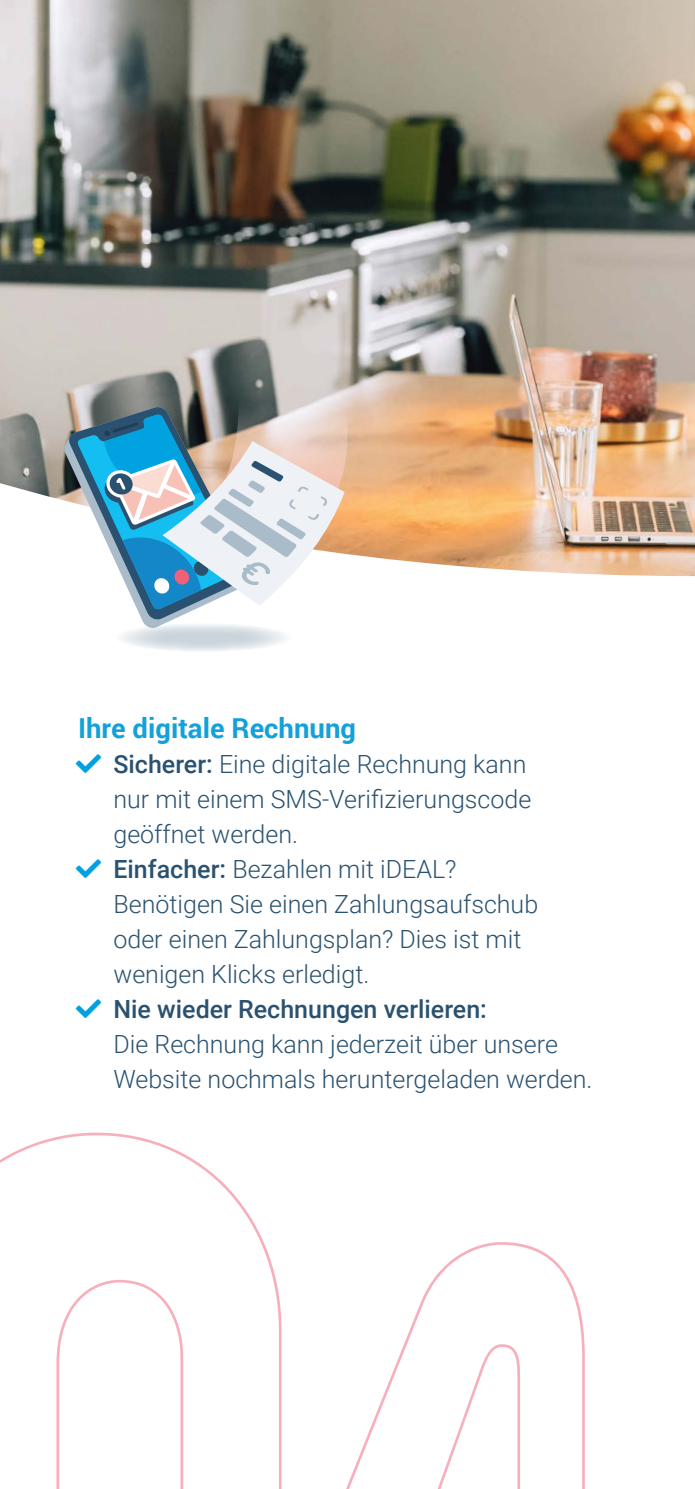
<style>
.page{position:relative;width:695px;height:1489px;background:#fff}
.page>*{position:absolute;margin:0;border:0;box-sizing:border-box;transform-origin:0 0}
.t1{font:700 27.5px "Roboto";color:#14a1da}
.t2{font:300 25px/35px "Roboto";color:#2a5270}
.t3{font:500 25px "Roboto";color:#2a5270}
.s1{font-weight:500}
</style>
<div class="page">
<img style="left:0;top:0;width:694px;height:576px">
<svg style="left:113px;top:623px;width:181px;height:29px"></svg>
<svg style="left:64px;top:392px;width:288px;height:237px"></svg>
<svg style="left:0;top:1132px;width:584px;height:356px"></svg>
<p class="t1" style="left:78px;top:708px;width:279px">Ihre digitale Rechnung</p>
<p class="t2" style="left:113px;top:745px;width:426px"><span class="s1">Sicherer:</span> Eine digitale Rechnung kann nur mit einem SMS-Verifizierungscode geöffnet werden.<br><span class="s1">Einfacher:</span> Bezahlen mit iDEAL?<br>Benötigen Sie einen Zahlungsaufschub oder einen Zahlungsplan? Dies ist mit wenigen Klicks erledigt.</p>
<p class="t3" style="left:113px;top:991px;width:375px">Nie wieder Rechnungen verlieren:</p>
<p class="t2" style="left:113px;top:1025px;width:480px">Die Rechnung kann jederzeit über unsere<br>Website nochmals heruntergeladen werden.</p>
</div>
